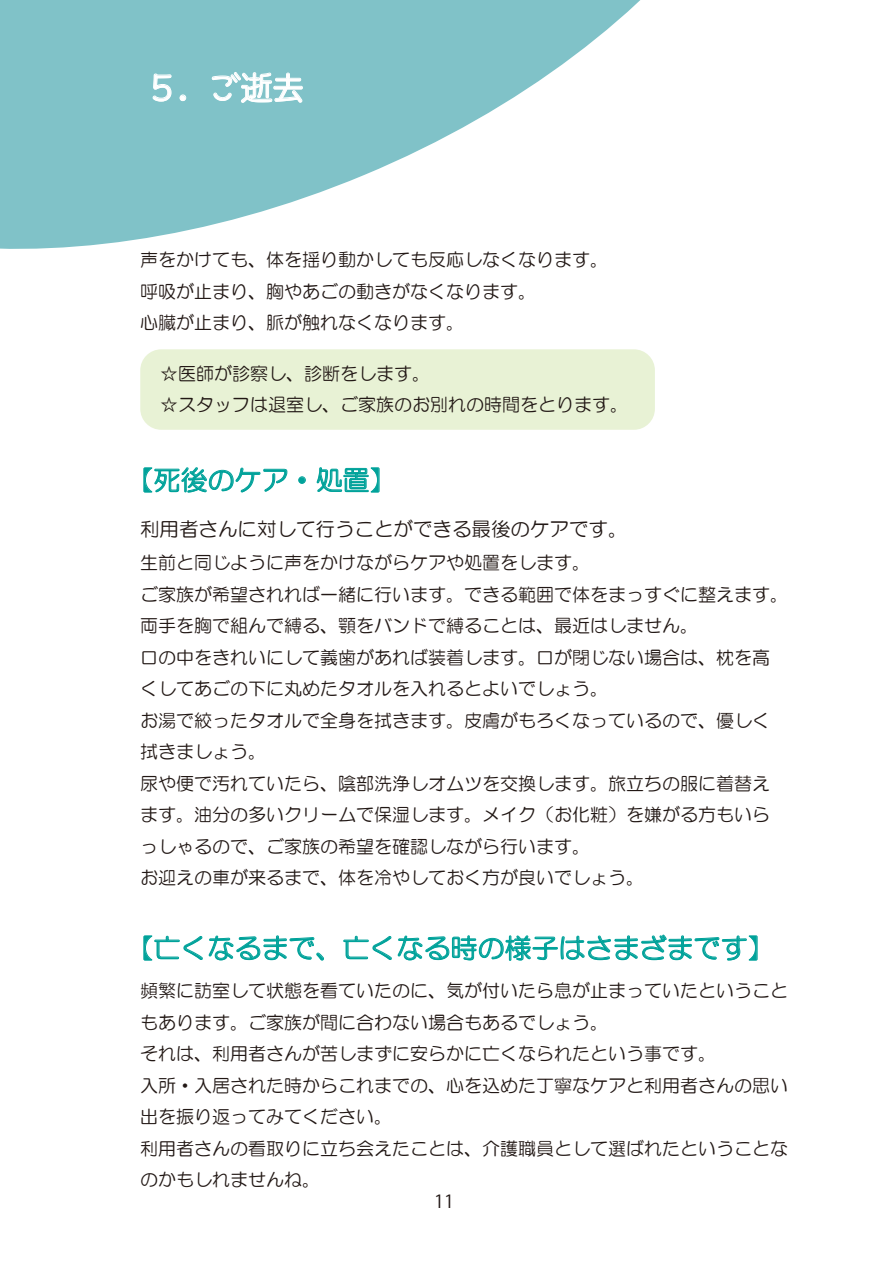
<style>
.page{position:relative;width:893px;height:1263px;background:#fff}
.page>*{position:absolute;margin:0;border:0;box-sizing:border-box;transform-origin:0 0}
.t1{font:500 31.5px "TB Cine R Go Std";color:#fff}
.t2{font:27px "HG Maru Gothic MPRO";color:#00a29a}
.t3{font:19.5px "HG Maru Gothic MPRO";color:#221815}
.t4{font:18px/31.5px "HG Maru Gothic MPRO";color:#221815}
.t5{font:18px "Koz Go Pr 6 N";color:#221815}
</style>
<div class="page">
<svg style="left:0;top:0;width:640px;height:249px;fill:#80c2c8"></svg>
<div style="left:140px;top:349px;width:515px;height:81px;background:#e8f2d5;border-radius:21px"></div>
<svg style="left:152px;top:73px;width:20px;height:29px"></svg>
<svg style="left:180px;top:95px;width:6px;height:6px"></svg>
<svg style="left:211px;top:72px;width:92px;height:31px;background:#9dd0d4"></svg>
<svg style="left:144px;top:467px;width:143px;height:25px"></svg>
<svg style="left:298px;top:476px;width:8px;height:8px"></svg>
<svg style="left:317px;top:467px;width:62px;height:25px"></svg>
<svg style="left:144px;top:935px;width:58px;height:25px"></svg>
<svg style="left:209px;top:935px;width:115px;height:25px"></svg>
<svg style="left:343px;top:936px;width:48px;height:24px"></svg>
<svg style="left:398px;top:935px;width:359px;height:26px"></svg>
<h1 class="t1" style="left:146px;top:60px;width:159px">５．ご逝去</h1>
<p class="t4" style="left:140px;top:244px;width:469px">声をかけても、体を揺り動かしても反応しなくなります。呼吸が止まり、胸やあごの動きがなくなります。<br>心臓が止まり、脈が触れなくなります。</p>
<p class="t4" style="left:160px;top:357px;width:469px">☆医師が診察し、診断をします。<br>☆スタッフは退室し、ご家族のお別れの時間をとります。</p>
<h2 class="t2" style="left:127px;top:466px;width:271px">【死後のケア・処置】</h2>
<p class="t3" style="left:140px;top:520px;width:489px">利用者さんに対して行うことができる最後のケアです。</p>
<p class="t4" style="left:140px;top:547px;width:649px">生前と同じように声をかけながらケアや処置をします。<br>ご家族が希望されれば一緒に行います。できる範囲で体をまっすぐに整えます。両手を胸で組んで縛る、顎をバンドで縛ることは、最近はしません。<br>口の中をきれいにして義歯があれば装着します。口が閉じない場合は、枕を高くしてあごの下に丸めたタオルを入れるとよいでしょう。<br>お湯で絞ったタオルで全身を拭きます。皮膚がもろくなっているので、優しく拭きましょう。<br>尿や便で汚れていたら、陰部洗浄しオムツを交換します。旅立ちの服に着替えます。油分の多いクリームで保湿します。メイク（お化粧）を嫌がる方もいらっしゃるので、ご家族の希望を確認しながら行います。<br>お迎えの車が来るまで、体を冷やしておく方が良いでしょう。</p>
<h2 class="t2" style="left:127px;top:934px;width:649px">【亡くなるまで、亡くなる時の様子はさまざまです】</h2>
<p class="t4" style="left:140px;top:975px;width:649px">頻繁に訪室して状態を看ていたのに、気が付いたら息が止まっていたということもあります。ご家族が間に合わない場合もあるでしょう。<br>それは、利用者さんが苦しまずに安らかに亡くなられたという事です。<br>入所・入居された時からこれまでの、心を込めた丁寧なケアと利用者さんの思い出を振り返ってみてください。<br>利用者さんの看取りに立ち会えたことは、介護職員として選ばれたということなのかもしれませんね。</p>
<p class="t5" style="left:434px;top:1191px;width:21px">11</p>
</div>
